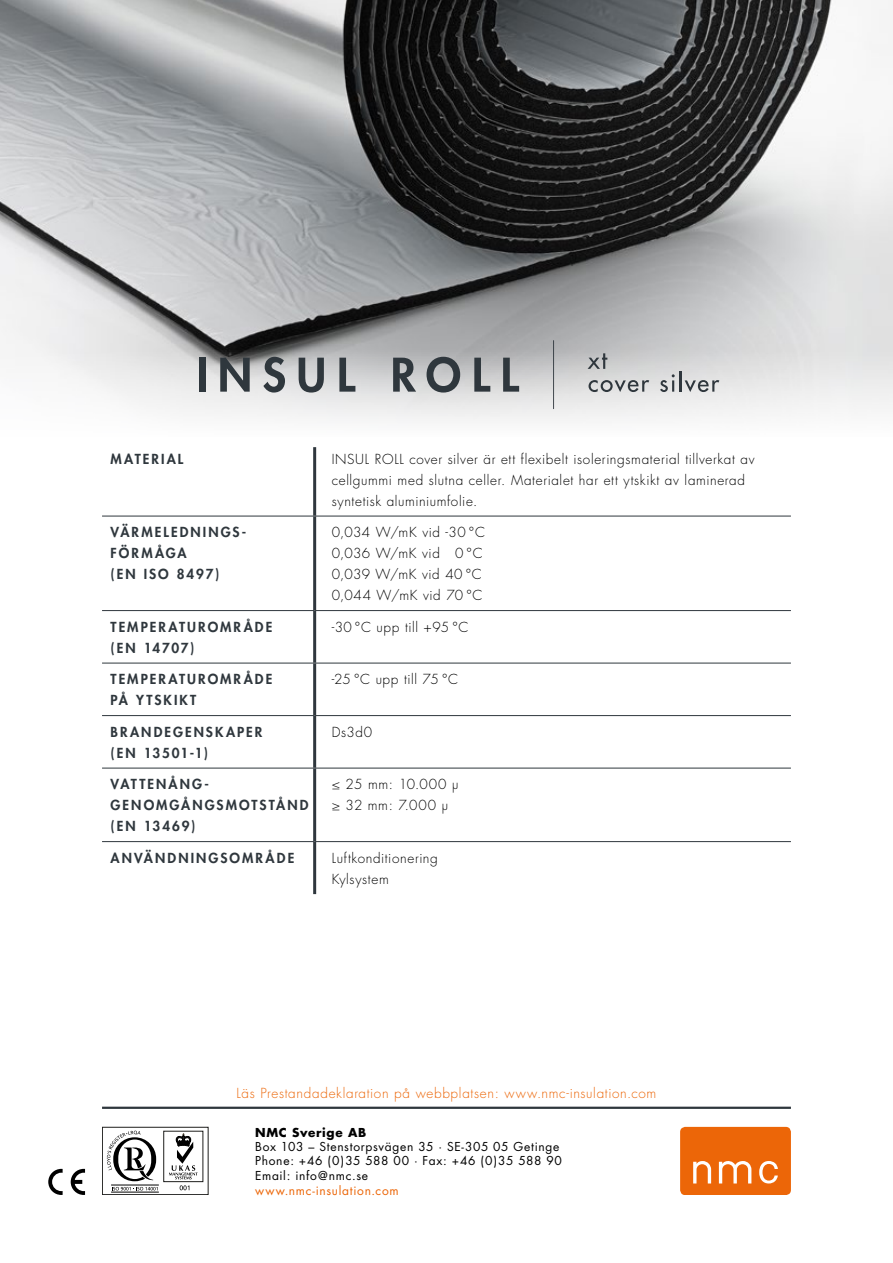
<style>
.page{position:relative;width:893px;height:1263px;background:#fff}
.page>*{position:absolute;margin:0;border:0;box-sizing:border-box;transform-origin:0 0}
.t1{font:300 13.5px/21px "Futura CE";letter-spacing:.045em;color:#000}
.t2{font:800 13.5px/21px "Futura CE";letter-spacing:.155em;color:#2f373d}
.t3{font:300 13.5px "Futura CE";letter-spacing:.05em;color:#ec6608}
.t4{font:12px/14.4px "Futura CE";letter-spacing:.055em;color:#000}
.t5{font:12px "Futura CE";letter-spacing:.06em;color:#ec6608}
.t6{font:700 12px "Futura CE";letter-spacing:.06em;color:#000}
</style>
<div class="page">
<svg style="left:102px;top:1127px;width:106px;height:68px"></svg>
<div style="left:680px;top:1127px;width:111px;height:68px;background:#ec6608;border-radius:5px"></div>
<svg style="left:693px;top:1161px;width:85px;height:22px"></svg>
<hr style="left:102px;top:1107px;width:689px;height:2px;background:#2f373d">
<img style="left:0;top:0;width:893px;height:421px">
<svg style="left:48px;top:1169px;width:15px;height:26px"></svg>
<svg style="left:71px;top:1169px;width:14px;height:26px"></svg>
<hr style="left:553px;top:340px;width:1px;height:69px;background:#2f373d">
<div style="left:199px;top:358px;width:7px;height:34px;background:#2f373d"></div>
<svg style="left:220px;top:358px;width:30px;height:34px"></svg>
<svg style="left:263px;top:357px;width:22px;height:35px"></svg>
<svg style="left:299px;top:358px;width:25px;height:35px"></svg>
<svg style="left:339px;top:358px;width:16px;height:34px"></svg>
<svg style="left:393px;top:358px;width:23px;height:34px"></svg>
<svg style="left:427px;top:357px;width:33px;height:35px"></svg>
<svg style="left:474px;top:358px;width:16px;height:34px"></svg>
<svg style="left:503px;top:358px;width:16px;height:34px"></svg>
<svg style="left:588px;top:353px;width:19px;height:16px"></svg>
<svg style="left:588px;top:380px;width:61px;height:12px"></svg>
<svg style="left:660px;top:374px;width:15px;height:18px"></svg>
<hr style="left:679px;top:371px;width:3px;height:21px;background:#2f373d">
<svg style="left:685px;top:380px;width:34px;height:12px"></svg>
<hr style="left:313px;top:447px;width:3px;height:69px;background:#2f373d">
<hr style="left:102px;top:516px;width:213px;height:1px;background:#2f373d">
<hr style="left:102px;top:610px;width:213px;height:1px;background:#2f373d">
<hr style="left:102px;top:663px;width:213px;height:1px;background:#2f373d">
<hr style="left:102px;top:715px;width:213px;height:1px;background:#2f373d">
<hr style="left:313px;top:516px;width:3px;height:94px;background:#2f373d">
<hr style="left:313px;top:611px;width:3px;height:52px;background:#2f373d">
<hr style="left:313px;top:663px;width:3px;height:52px;background:#2f373d">
<hr style="left:313px;top:716px;width:3px;height:52px;background:#2f373d">
<hr style="left:313px;top:768px;width:3px;height:73px;background:#2f373d">
<hr style="left:315px;top:516px;width:476px;height:1px;background:#2f373d">
<hr style="left:315px;top:610px;width:476px;height:1px;background:#2f373d">
<hr style="left:315px;top:663px;width:476px;height:1px;background:#2f373d">
<hr style="left:315px;top:715px;width:476px;height:1px;background:#2f373d">
<hr style="left:102px;top:768px;width:213px;height:1px;background:#2f373d">
<hr style="left:102px;top:841px;width:213px;height:1px;background:#2f373d">
<hr style="left:313px;top:842px;width:3px;height:52px;background:#2f373d">
<hr style="left:315px;top:768px;width:476px;height:1px;background:#2f373d">
<hr style="left:315px;top:841px;width:476px;height:1px;background:#2f373d">
<p class="t2" style="left:111px;top:447px;width:74px">MATERIAL</p>
<p class="t1" style="left:332px;top:448px;width:424px">INSUL ROLL cover silver är ett flexibelt isoleringsmaterial tillverkat av cellgummi med slutna celler. Materialet har ett ytskikt av laminerad syntetisk aluminiumfolie.</p>
<p class="t2" style="left:111px;top:521px;width:137px">VÄRMELEDNINGS-<br>FÖRMÅGA<br>(EN ISO 8497)</p>
<p class="t1" style="left:332px;top:522px;width:155px">0,034 W/mK vid -30 °C<br>0,036 W/mK vid 0 °C<br>0,039 W/mK vid 40 °C<br>0,044 W/mK vid 70 °C</p>
<p class="t2" style="left:111px;top:615px;width:163px">TEMPERATUROMRÅDE (EN 14707)</p>
<p class="t1" style="left:332px;top:616px;width:138px">-30 °C upp till +95 °C</p>
<p class="t2" style="left:111px;top:668px;width:163px">TEMPERATUROMRÅDE<br>PÅ YTSKIKT</p>
<p class="t1" style="left:332px;top:669px;width:128px">-25 °C upp till 75 °C</p>
<p class="t2" style="left:111px;top:720px;width:153px">BRANDEGENSKAPER (EN 13501-1)</p>
<p class="t1" style="left:332px;top:721px;width:42px">Ds3d0</p>
<p class="t2" style="left:111px;top:773px;width:199px">VATTENÅNG-<br>GENOMGÅNGSMOTSTÅND (EN 13469)</p>
<p class="t1" style="left:332px;top:774px;width:128px">≤ 25 mm: 10.000 μ ≥ 32 mm: 7.000 μ</p>
<p class="t2" style="left:111px;top:846px;width:185px">ANVÄNDNINGSOMRÅDE</p>
<p class="t1" style="left:332px;top:847px;width:108px">Luftkonditionering<br>Kylsystem</p>
<p class="t3" style="left:237px;top:1084px;width:421px">Läs Prestandadeklaration på webbplatsen: www.nmc-insulation.com</p>
<p class="t6" style="left:255px;top:1123px;width:113px">NMC Sverige AB</p>
<p class="t4" style="left:255px;top:1139px;width:308px">Box 103 – Stenstorpsvägen 35 · SE-305 05 Getinge<br>Phone: +46 (0)35 588 00 · Fax: +46 (0)35 588 90<br>Email: info@nmc.se</p>
<p class="t5" style="left:255px;top:1183px;width:145px">www.nmc-insulation.com</p>
</div>
